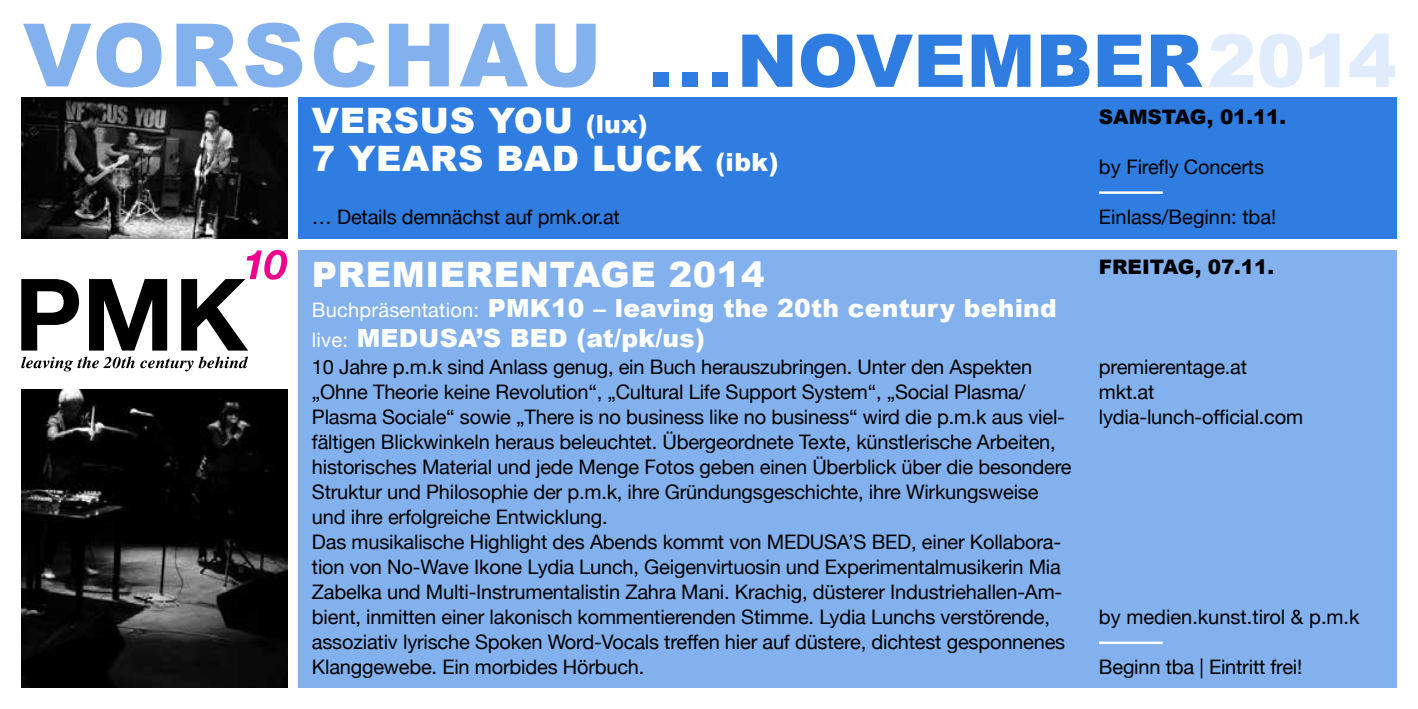
<style>
.page{position:relative;width:1418px;height:709px;background:#fff}
.page>*{position:absolute;margin:0;border:0;box-sizing:border-box;transform-origin:0 0}
.t1{font:900 87.5px "Arial";letter-spacing:.05em;color:#82b1ed}
.t2{font:900 73px "Arial";color:#2f7de1}
.t3{font:900 35px/37.5px "Arial";letter-spacing:.02em;color:#fff}
.t4{font:900 25px/30px "Arial";letter-spacing:.01em;color:#fff}
.t5{font:20px/25px "Helvetica Neue";letter-spacing:-.01em;color:#000}
.t6{font:900 20px "Arial";letter-spacing:-.005em;color:#000}
.s1{color:#e0ecfb}
.s2{font-size:25px}
.s3{font-family:"Helvetica Neue";font-weight:400;font-size:20px}
</style>
<div class="page">
<div style="left:298px;top:250px;width:1098px;height:437px;background:#82b1ed"></div>
<div style="left:298px;top:97px;width:1098px;height:142px;background:#2f7de1"></div>
<hr style="left:1098px;top:191px;width:64px;height:3px;background:#fff">
<hr style="left:1098px;top:641px;width:64px;height:3px;background:#fff">
<img style="left:21px;top:97px;width:266px;height:142px">
<img style="left:21px;top:389px;width:266px;height:298px">
<svg style="left:21px;top:356px;width:227px;height:15px"></svg>
<svg style="left:21px;top:279px;width:58px;height:71px"></svg>
<svg style="left:89px;top:279px;width:78px;height:71px"></svg>
<svg style="left:181px;top:250px;width:106px;height:100px"></svg>
<h1 class="t1" style="left:23px;top:-8px;width:580px">VORSCHAU</h1>
<h2 class="t2" style="left:648px;top:8px;width:145px">...NOVE</h2>
<h2 class="t2" style="left:966px;top:8px;width:431px">MBER<span class="s1">2014</span></h2>
<h3 class="t3" style="left:312px;top:101px;width:468px">VERSUS YOU <span class="s2">(LUX)<br></span>7 YEARS BAD LUCK <span class="s2">(IBK)</span></h3>
<p class="t5" style="left:312px;top:204px;width:309px">… Details demnächst auf pmk.or.at</p>
<h3 class="t3" style="left:312px;top:255px;width:454px">PREMIERENTAGE 2014</h3>
<p class="t4" style="left:312px;top:292px;width:746px"><span class="s3">Buchpräsentation:</span> PMK10 – LEAVING THE 20TH CENTURY BEHIND <span class="s3">live:</span> MEDUSA’S BED (AT/PK/US)</p>
<p class="t5" style="left:312px;top:354px;width:761px">10 Jahre p.m.k sind Anlass genug, ein Buch herauszubringen. Unter den Aspekten „Ohne Theorie keine Revolution“, „Cultural Life Support System“, „Social Plasma/ Plasma Sociale“ sowie „There is no business like no business“ wird die p.m.k aus viel&shy;fältigen Blickwinkeln heraus beleuchtet. Übergeordnete Texte, künstlerische Arbeiten, historisches Material und jede Menge Fotos geben einen Überblick über die besondere Struktur und Philosophie der p.m.k, ihre Gründungsgeschichte, ihre Wirkungsweise und ihre erfolgreiche Entwicklung.<br>Das musikalische Highlight des Abends kommt von Medusa’s Bed, einer Kollabora&shy;tion von No-Wave Ikone Lydia Lunch, Geigenvirtuosin und Experimentalmusikerin Mia Zabelka und Multi-Instrumentalistin Zahra Mani. Krachig, düsterer Industriehallen-Am&shy;bient, inmitten einer lakonisch kommentierenden Stimme. Lydia Lunchs verstörende, assoziativ lyrische Spoken Word-Vocals treffen hier auf düstere, dichtest gesponnenes Klanggewebe. Ein morbides Hörbuch.</p>
<p class="t6" style="left:1098px;top:102px;width:189px">SAMSTAG, 01.11.</p>
<p class="t5" style="left:1098px;top:154px;width:166px">by Firefly Concerts</p>
<p class="t5" style="left:1098px;top:204px;width:179px">Einlass/Beginn: tba!</p>
<p class="t6" style="left:1098px;top:252px;width:176px">FREITAG, 07.11.</p>
<p class="t5" style="left:1098px;top:354px;width:206px">premierentage.at mkt.at lydia-lunch-official.com</p>
<p class="t5" style="left:1098px;top:604px;width:262px">by medien.kunst.tirol &amp; p.m.k</p>
<p class="t5" style="left:1098px;top:654px;width:205px">Beginn tba | Eintritt frei!</p>
</div>
